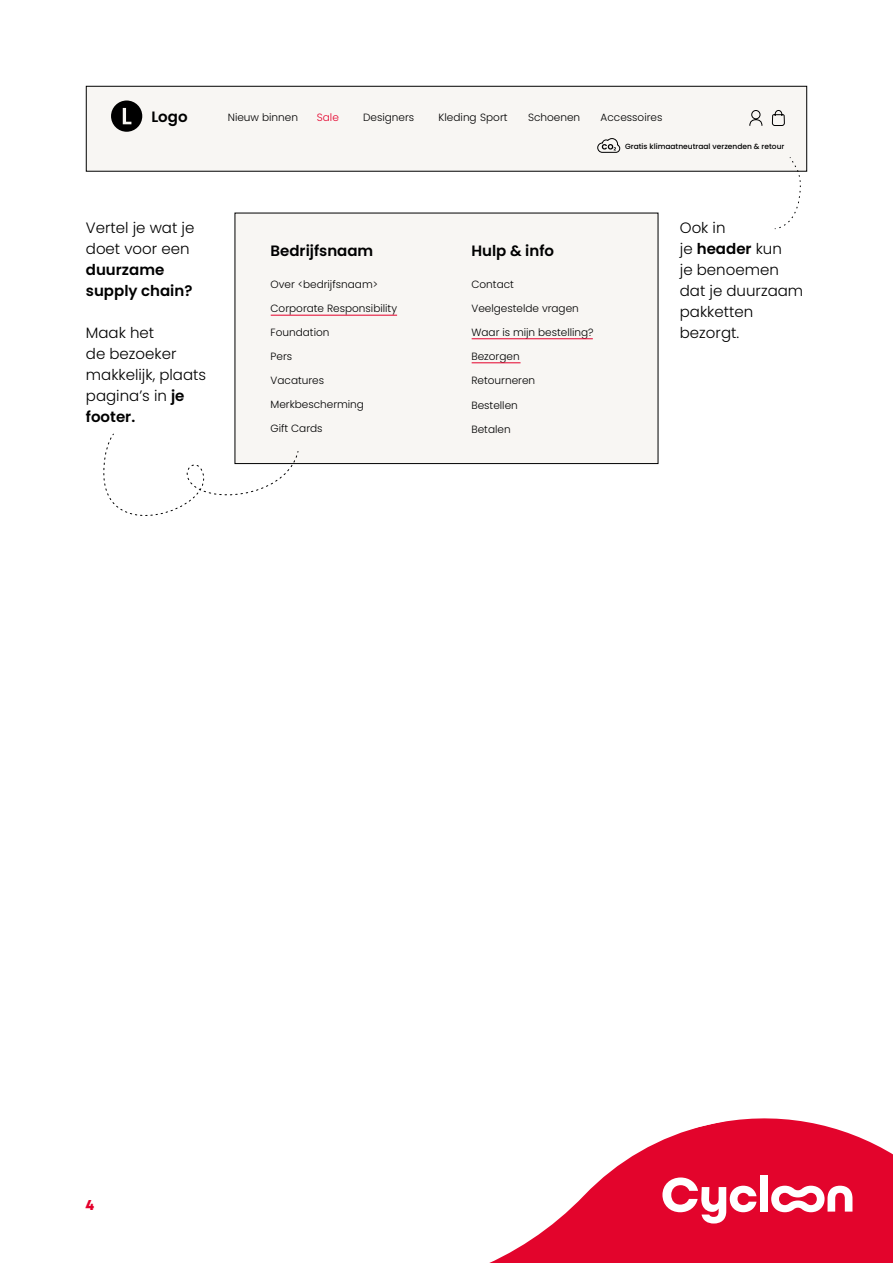
<style>
.page{position:relative;width:893px;height:1263px;background:#fff}
.page>*{position:absolute;margin:0;border:0;box-sizing:border-box;transform-origin:0 0}
.t1{font:300 15px/21px "Poppins";color:#000}
.t2{font:600 15px/21px "Poppins";color:#000}
.t3{font:800 15px "Mont";color:#e4002b}
.t4{font:300 10.5px "Poppins";color:#000}
.t5{font:300 10.5px "Poppins";color:#e4002b}
.t6{font:500 7.5px "Poppins";color:#000}
.s1{font-weight:600}
</style>
<div class="page">
<svg style="left:489px;top:1118px;width:404px;height:145px;fill:#e3042c"></svg>
<svg style="left:662px;top:1177px;width:94px;height:46px"></svg>
<div style="left:760px;top:1175px;width:8px;height:36px;background:#fff"></div>
<svg style="left:771px;top:1186px;width:81px;height:26px"></svg>
<div style="left:86px;top:86px;width:721px;height:86px;background:#f8f6f3;border:1px solid #000"></div>
<svg style="left:749px;top:110px;width:14px;height:16px"></svg>
<svg style="left:597px;top:138px;width:23px;height:15px"></svg>
<div style="left:111px;top:100px;width:31px;height:32px;background:#000;border-radius:50%"></div>
<svg style="left:123px;top:108px;width:8px;height:16px"></svg>
<div style="left:235px;top:213px;width:423px;height:251px;background:#f8f6f3"></div>
<hr style="left:271px;top:315px;width:126px;height:1px;background:#e4002b">
<hr style="left:472px;top:338px;width:121px;height:1px;background:#e4002b">
<hr style="left:472px;top:362px;width:49px;height:1px;background:#e4002b">
<svg style="left:103px;top:433px;width:196px;height:83px"></svg>
<svg style="left:772px;top:110px;width:29px;height:119px"></svg>
<h1 class="t2" style="left:151px;top:106px;width:38px">Logo</h1>
<p class="t4" style="left:228px;top:111px;width:72px">Nieuw binnen</p>
<p class="t5" style="left:317px;top:111px;width:24px">Sale</p>
<p class="t4" style="left:363px;top:111px;width:53px">Designers</p>
<p class="t4" style="left:439px;top:111px;width:70px">Kleding Sport</p>
<p class="t4" style="left:528px;top:111px;width:54px">Schoenen</p>
<p class="t4" style="left:601px;top:111px;width:63px">Accessoires</p>
<p class="t6" style="left:625px;top:142px;width:161px">Gratis klimaatneutraal verzenden &amp; retour</p>
<h1 class="t1" style="left:86px;top:217px;width:110px">Vertel je wat je doet voor een</h1>
<h1 class="t2" style="left:86px;top:259px;width:108px">duurzame supply chain?</h1>
<h1 class="t1" style="left:86px;top:322px;width:122px">Maak het<br>de bezoeker makkelijk, plaats pagina’s in <span class="s1">je footer.</span></h1>
<h1 class="t2" style="left:271px;top:240px;width:104px">Bedrijfsnaam</h1>
<h1 class="t2" style="left:471px;top:240px;width:84px">Hulp &amp; info</h1>
<p class="t4" style="left:271px;top:279px;width:109px">Over &lt;bedrijfsnaam&gt;</p>
<p class="t4" style="left:271px;top:303px;width:128px">Corporate Responsibility</p>
<p class="t4" style="left:271px;top:327px;width:60px">Foundation</p>
<p class="t4" style="left:271px;top:351px;width:23px">Pers</p>
<p class="t4" style="left:271px;top:375px;width:55px">Vacatures</p>
<p class="t4" style="left:271px;top:399px;width:95px">Merkbescherming</p>
<p class="t4" style="left:271px;top:423px;width:54px">Gift Cards</p>
<p class="t4" style="left:471px;top:279px;width:44px">Contact</p>
<p class="t4" style="left:471px;top:303px;width:109px">Veelgestelde vragen</p>
<p class="t4" style="left:471px;top:327px;width:124px">Waar is mijn bestelling?</p>
<p class="t4" style="left:471px;top:351px;width:50px">Bezorgen</p>
<p class="t4" style="left:471px;top:375px;width:65px">Retourneren</p>
<p class="t4" style="left:471px;top:399px;width:48px">Bestellen</p>
<p class="t4" style="left:471px;top:423px;width:41px">Betalen</p>
<h1 class="t1" style="left:680px;top:217px;width:125px">Ook in<br>je <span class="s1">header</span> kun<br>je benoemen dat je duurzaam pakketten bezorgt.</h1>
<h1 class="t3" style="left:85px;top:1195px;width:10px">4</h1>
</div>
